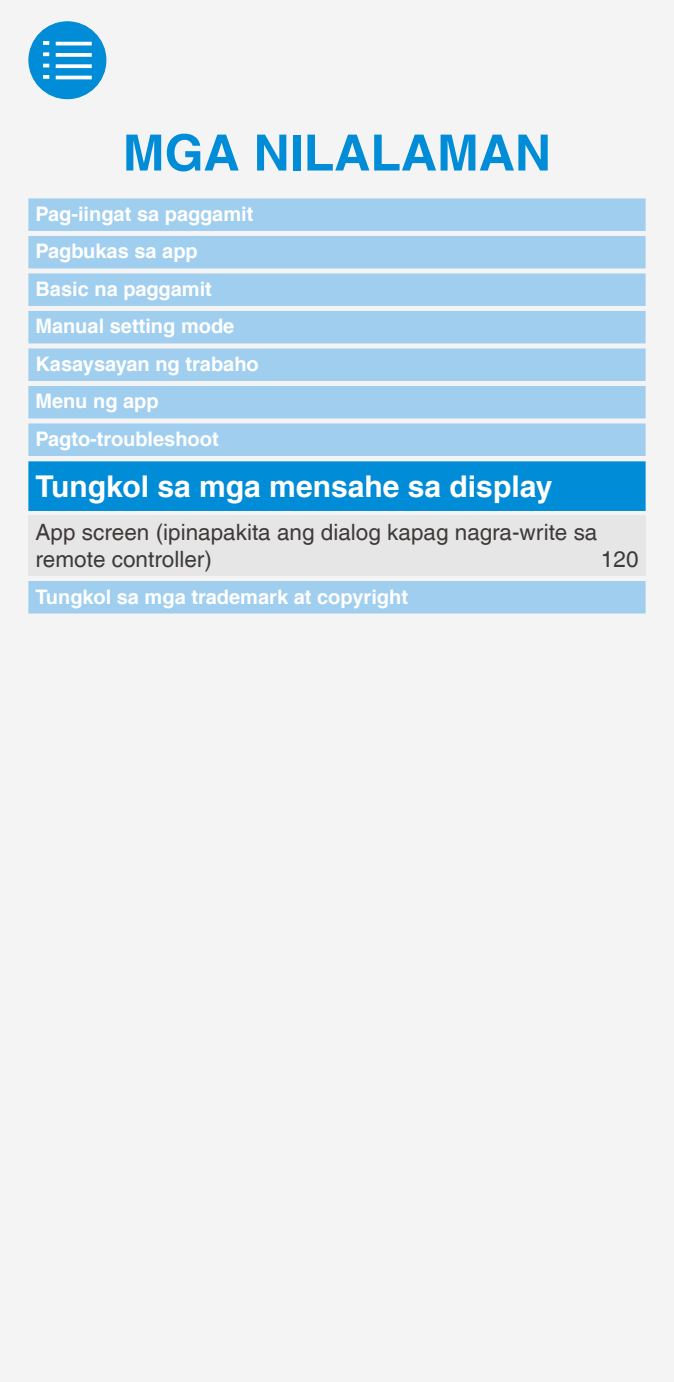
<style>
.page{position:relative;width:674px;height:1382px;background:#fff}
.page>*{position:absolute;margin:0;border:0;box-sizing:border-box;transform-origin:0 0}
.t1{font:700 50px "Helvetica LT Com";color:#008cd6}
.t2{font:700 30px "Helvetica LT Com";color:#fff}
.t3{font:22.5px/27.5px "Helvetica LT Com";color:#3e3a39}
.t4{font:700 20px/37.5px "Helvetica LT Com";color:#fff}
</style>
<div class="page">
<div style="left:0;top:0;width:673px;height:1382px;background:#f4f4f4"></div>
<div style="left:29px;top:22px;width:77px;height:77px;background:#008cd6;border-radius:50%"></div>
<div style="left:28px;top:21px;width:78px;height:78px;border:1px solid #008cd6;border-radius:50%"></div>
<hr style="left:56px;top:42px;width:36px;height:3px;background:#fff">
<svg style="left:43px;top:41px;width:6px;height:4px"></svg>
<svg style="left:56px;top:53px;width:36px;height:4px"></svg>
<svg style="left:43px;top:52px;width:6px;height:4px"></svg>
<svg style="left:56px;top:64px;width:36px;height:4px"></svg>
<svg style="left:43px;top:64px;width:6px;height:3px"></svg>
<hr style="left:56px;top:76px;width:36px;height:3px;background:#fff">
<svg style="left:43px;top:75px;width:6px;height:4px"></svg>
<div style="left:28px;top:198px;width:617px;height:33px;background:#a0ceef"></div>
<div style="left:28px;top:236px;width:617px;height:32px;background:#a0ceef"></div>
<div style="left:28px;top:273px;width:617px;height:33px;background:#a0ceef"></div>
<div style="left:28px;top:311px;width:617px;height:32px;background:#a0ceef"></div>
<div style="left:28px;top:348px;width:617px;height:33px;background:#a0ceef"></div>
<div style="left:28px;top:386px;width:617px;height:32px;background:#a0ceef"></div>
<div style="left:28px;top:423px;width:617px;height:33px;background:#a0ceef"></div>
<div style="left:28px;top:461px;width:617px;height:50px;background:#008cd6"></div>
<div style="left:28px;top:516px;width:617px;height:60px;background:#e6e6e6"></div>
<div style="left:28px;top:581px;width:617px;height:32px;background:#a0ceef"></div>
<h1 class="t1" style="left:123px;top:122px;width:429px">MGA NILALAMAN</h1>
<p class="t4" style="left:35px;top:195px;width:225px">Pag-iingat sa paggamit<br>Pagbukas sa app<br>Basic na paggamit<br>Manual setting mode<br>Kasaysayan ng trabaho<br>Menu ng app<br>Pagto-troubleshoot</p>
<h2 class="t2" style="left:35px;top:468px;width:518px">Tungkol sa mga mensahe sa display</h2>
<p class="t3" style="left:35px;top:518px;width:563px">App screen (ipinapakita ang dialog kapag nagra-write sa remote controller)</p>
<p class="t3" style="left:600px;top:546px;width:39px">120</p>
<p class="t4" style="left:35px;top:578px;width:374px">Tungkol sa mga trademark at copyright</p>
</div>
